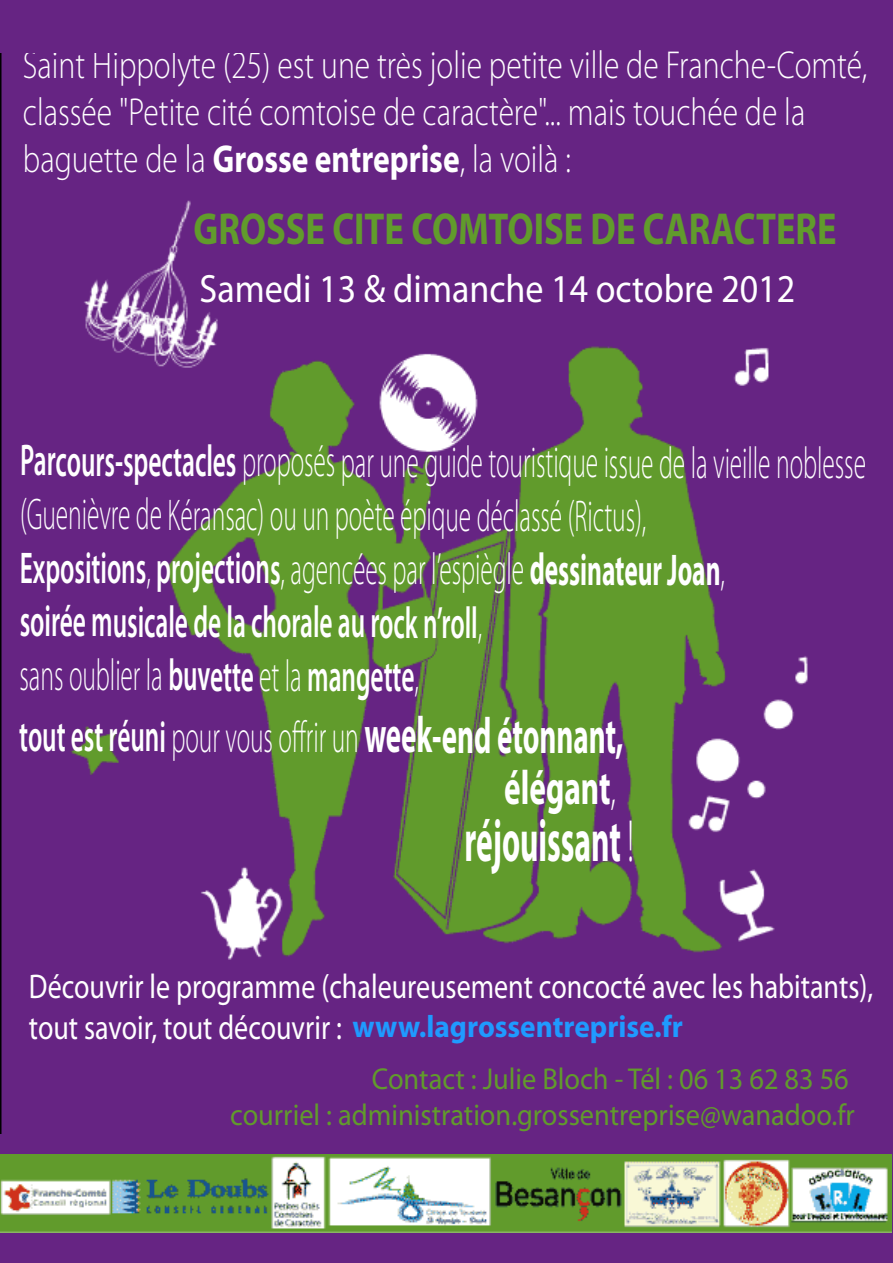
<style>
.page{position:relative;width:893px;height:1263px;background:#fff}
.page>*{position:absolute;margin:0;border:0;box-sizing:border-box;transform-origin:0 0}
.t1{font:700 59.85px "Myriad Pro";color:#fff;scale:.53 1}
.t2{font:700 51px "Myriad Pro";letter-spacing:-.01em;color:#fff;scale:.57 1}
.t3{font:700 48.3px "Myriad Pro";color:#fff;scale:.65 1}
.t4{font:700 45px "Myriad Pro";color:#619b2c;scale:.81 1}
.t5{font:300 44.7px/53.2px "Myriad Pro";letter-spacing:-.005em;color:#fff;scale:.57 1}
.t6{font:39.6px "Myriad Pro";color:#fff;scale:.91 1}
.t7{font:300 39.15px/47px "Myriad Pro";color:#fff;scale:.81 1}
.t8{font:34.35px/41.2px "Myriad Pro";color:#fff;scale:.82 1}
.t9{font:30.3px/36.3px "Myriad Pro";color:#619b2c;text-align:right;scale:.94 1}
.s1{font-weight:700}
.s2{font-weight:600}
.s3{font-weight:600;font-size:44.7px}
.s4{font-weight:300;font-size:44.7px}
.s5{font-weight:300}
.s6{font-weight:700;font-size:31.05px;color:#1f9aff}
</style>
<div class="page">
<img style="left:0;top:0;width:892px;height:1135px">
<div style="left:0;top:0;width:423px;height:52px;background:#662483"></div>
<div style="left:0;top:1135px;width:893px;height:128px;background:#662483"></div>
<img style="left:0;top:1155px;width:891px;height:78px">
<p class="t7" style="left:23px;top:42px;width:1044px">Saint Hippolyte (25) est une très jolie petite ville de Franche-Comté, classée "Petite cité comtoise de caractère"... mais touchée de la baguette de la <span class="s1">Grosse entreprise</span>, la voilà :</p>
<p class="t4" style="left:194px;top:199px;width:795px">GROSSE CITE COMTOISE DE CARACTERE</p>
<p class="t6" style="left:200px;top:265px;width:656px">Samedi 13 &amp; dimanche 14 octobre 2012</p>
<p class="t5" style="left:20px;top:436px;width:1487px"><span class="s2">Parcours-spectacles</span> proposés par une guide touristique issue de la vieille noblesse (Guenièvre de Kéransac) ou un poète épique déclassé (Rictus),<br><span class="s2">Expositions</span>, <span class="s2">projections</span>, agencées par l’espiègle <span class="s1">dessinateur Joan</span>,<br><span class="s2">soirée musicale de la chorale au rock n’roll</span>,<br>sans oublier la <span class="s2">buvette</span> et la <span class="s2">mangette</span>,</p>
<p class="t2" style="left:19px;top:702px;width:1061px"><span class="s3">tout est réuni</span> <span class="s4">pour vous offrir un</span> week-end étonnant,</p>
<p class="t3" style="left:504px;top:756px;width:173px">élégant<span class="s5">,</span></p>
<h1 class="t1" style="left:464px;top:802px;width:321px">réjouissant <span class="s5">!</span></h1>
<p class="t8" style="left:29px;top:965px;width:1031px">Découvrir le programme (chaleureusement concocté avec les habitants), tout savoir, tout découvrir : <span class="s6">www.lagrossentreprise.fr</span></p>
<p class="t9" style="left:230px;top:1060px;width:666px">Contact : Julie Bloch - Tél : 06 13 62 83 56<br>courriel : administration.grossentreprise@wanadoo.fr</p>
</div>
